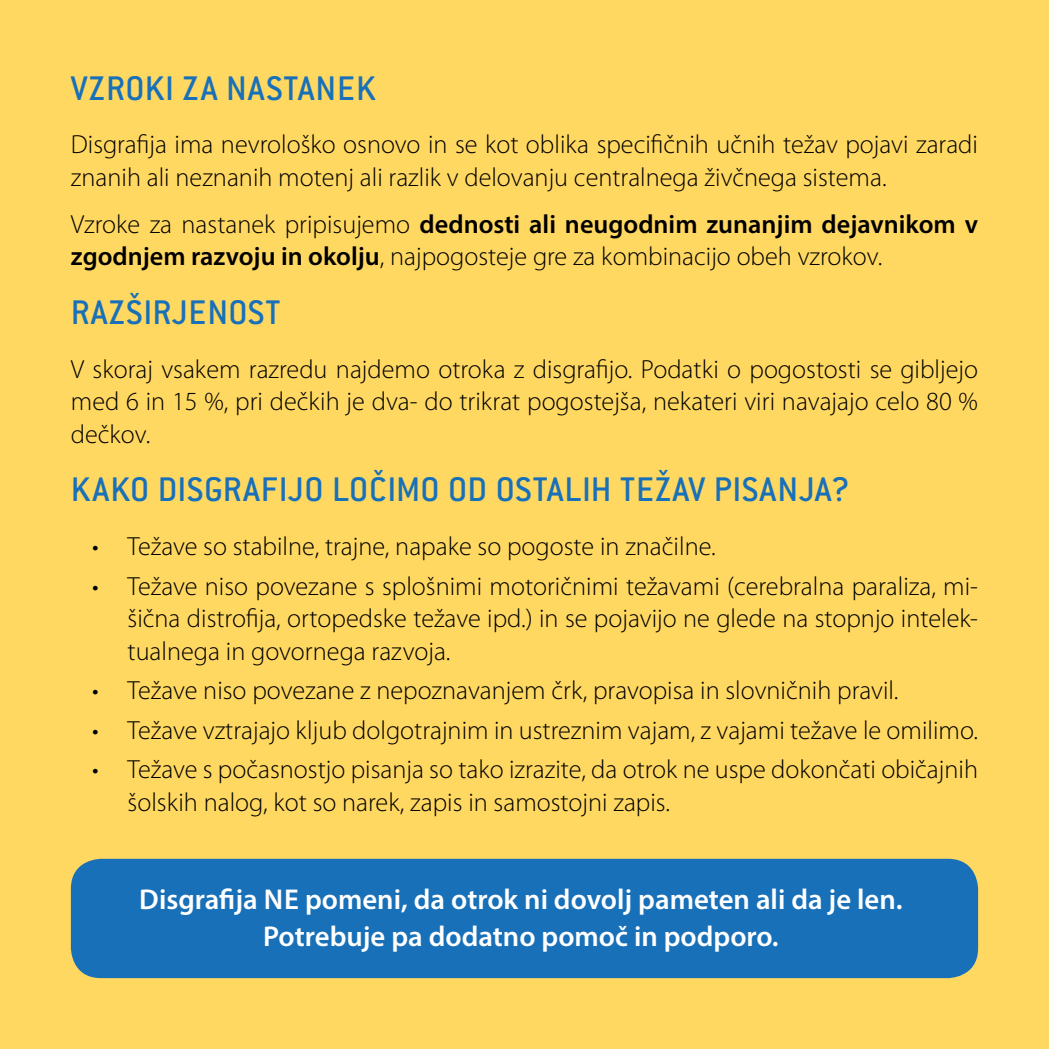
<style>
.page{position:relative;width:1049px;height:1049px;background:#ffd861}
.page>*{position:absolute;margin:0;border:0;box-sizing:border-box;transform-origin:0 0}
.t1{font:500 37.5px "Conduit ITCEE";letter-spacing:.025em;color:#1870b9}
.t2{font:600 28.75px/37px "Myriad Pro";color:#fff;text-align:center}
.t3{font:300 26.25px/32.5px "Myriad Pro";color:#000}
.s1{font-weight:600}
</style>
<div class="page">
<div style="left:71px;top:859px;width:907px;height:119px;background:#1870b9;border-radius:30px"></div>
<h1 class="t1" style="left:71px;top:67px;width:306px">VZROKI ZA NASTANEK</h1>
<p class="t3" style="left:71px;top:128px;width:909px">Disgrafija ima nevrološko osnovo in se kot oblika specifičnih učnih težav pojavi zaradi znanih ali neznanih motenj ali razlik v delovanju centralnega živčnega sistema.</p>
<p class="t3" style="left:71px;top:207px;width:909px">Vzroke za nastanek pripisujemo <span class="s1">dednosti ali neugodnim zunanjim dejavnikom v zgodnjem razvoju in okolju</span>, najpogosteje gre za kombinacijo obeh vzrokov.</p>
<h1 class="t1" style="left:71px;top:291px;width:211px">RAZŠIRJENOST</h1>
<p class="t3" style="left:71px;top:352px;width:909px;text-align:justify">V skoraj vsakem razredu najdemo otroka z disgrafijo. Podatki o pogostosti se gibljejo med 6 in 15 %, pri dečkih je dva- do trikrat pogostejša, nekateri viri navajajo celo 80 % dečkov.</p>
<h1 class="t1" style="left:71px;top:468px;width:780px">KAKO DISGRAFIJO LOČIMO OD OSTALIH TEŽAV PISANJA?</h1>
<p class="t3" style="left:92px;top:530px;width:625px">• Težave so stabilne, trajne, napake so pogoste in značilne.</p>
<p class="t3" style="left:128px;top:569px;width:852px;text-align:justify;text-indent:-35px">• Težave niso povezane s splošnimi motoričnimi težavami (cerebralna paraliza, mi&shy;šična distrofija, ortopedske težave ipd.) in se pojavijo ne glede na stopnjo intelek&shy;tualnega in govornega razvoja.</p>
<p class="t3" style="left:92px;top:674px;width:808px">• Težave niso povezane z nepoznavanjem črk, pravopisa in slovničnih pravil.</p>
<p class="t3" style="left:92px;top:714px;width:887px">• Težave vztrajajo kljub dolgotrajnim in ustreznim vajam, z vajami težave le omilimo.</p>
<p class="t3" style="left:128px;top:753px;width:852px;text-indent:-35px">• Težave s počasnostjo pisanja so tako izrazite, da otrok ne uspe dokončati običajnih šolskih nalog, kot so narek, zapis in samostojni zapis.</p>
<p class="t2" style="left:139px;top:880px;width:765px">Disgrafija NE pomeni, da otrok ni dovolj pameten ali da je len.<br>Potrebuje pa dodatno pomoč in podporo.</p>
</div>
